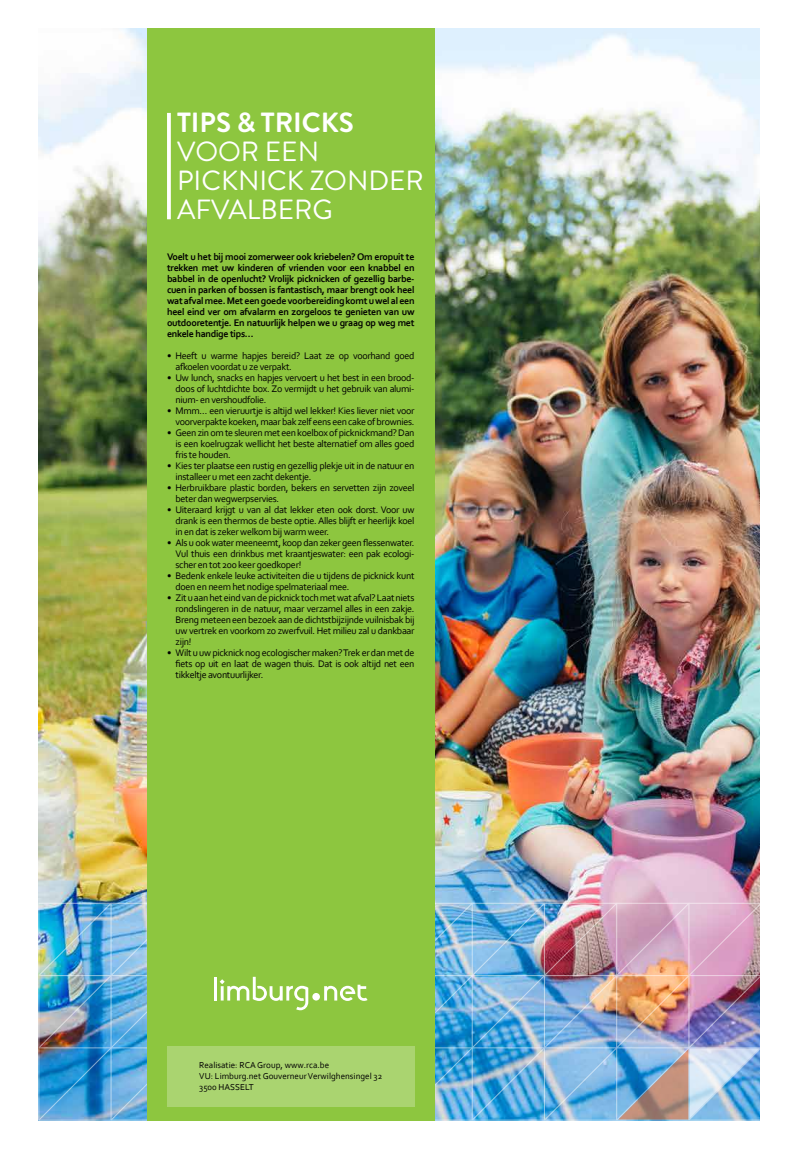
<style>
.page{position:relative;width:800px;height:1149px;background:#fff}
.page>*{position:absolute;margin:0;border:0;box-sizing:border-box;transform-origin:0 0}
.t1{font:27.7px/28.7px "Brandon Grotesque";color:#fff}
.t2{font:700 27.7px "Brandon Grotesque";color:#fff}
.t3{font:10px/11px "Corbel";letter-spacing:-.03em;color:#000;text-align:justify}
.t4{font:700 10px/11px "Corbel";letter-spacing:-.03em;color:#000;text-align:justify}
.t5{font:9px/11px "Corbel";color:#000}
</style>
<div class="page">
<img style="left:38px;top:28px;width:721px;height:874px">
<div style="left:147px;top:28px;width:287px;height:1092px;background:#8dc63f"></div>
<svg style="left:167px;top:113px;width:4px;height:106px"></svg>
<img style="left:38px;top:902px;width:722px;height:218px">
<div style="left:312px;top:992px;width:8px;height:8px;background:#fff;border-radius:50%"></div>
<h1 class="t2" style="left:177px;top:103px;width:176px">TIPS &amp; TRICKS</h1>
<h1 class="t1" style="left:177px;top:137px;width:248px">VOOR EE N<br>PICKNICK ZONDER<br>AFVALBE RG</h1>
<p class="t4" style="left:167px;top:250px;width:249px">Voelt u het bij mooi zomerweer ook kriebelen? Om eropuit te trekken met uw kinderen of vrienden voor een knabbel en babbel in de openlucht? Vrolijk picknicken of gezellig barbe&shy;cuen in parken of bossen is fantastisch, maar brengt ook heel wat afval mee. Met een goede voorbereiding komt u wel al een heel eind ver om afvalarm en zorgeloos te genieten van uw outdooretentje. En natuurlijk helpen we u graag op weg met enkele handige tips…</p>
<p class="t3" style="left:175px;top:349px;width:240px;text-indent:-8px">• Heeft u warme hapjes bereid? Laat ze op voorhand goed afkoelen voordat u ze verpakt.</p>
<p class="t3" style="left:175px;top:371px;width:240px;text-indent:-8px">• Uw lunch, snacks en hapjes vervoert u het best in een brood&shy;doos of luchtdichte box. Zo vermijdt u het gebruik van alumi&shy;nium- en vershoudfolie.</p>
<p class="t3" style="left:167px;top:404px;width:249px;text-align:right">• Mmm… een vieruurtje is altijd wel lekker! Kies liever niet voor voorverpakte koeken, maar bak zelf eens een cake of brownies.</p>
<p class="t3" style="left:175px;top:426px;width:240px;text-indent:-8px">• Geen zin om te sleuren met een koelbox of picknickmand? Dan is een koelrugzak wellicht het beste alternatief om alles goed fris te houden.</p>
<p class="t3" style="left:175px;top:459px;width:240px;text-indent:-8px">• Kies ter plaatse een rustig en gezellig plekje uit in de natuur en installeer u met een zacht dekentje.</p>
<p class="t3" style="left:175px;top:481px;width:240px;text-indent:-8px">• Herbruikbare plastic borden, bekers en servetten zijn zoveel beter dan wegwerpservies.</p>
<p class="t3" style="left:175px;top:503px;width:240px;text-indent:-8px">• Uiteraard krijgt u van al dat lekker eten ook dorst. Voor uw drank is een thermos de beste optie. Alles blijft er heerlijk koel in en dat is zeker welkom bij warm weer.</p>
<p class="t3" style="left:175px;top:536px;width:240px;text-indent:-8px">• Als u ook water meeneemt, koop dan zeker geen flessenwater.<br>Vul thuis een drinkbus met kraantjeswater: een pak ecologi&shy;scher en tot 200 keer goedkoper!</p>
<p class="t3" style="left:175px;top:569px;width:240px;text-indent:-8px">• Bedenk enkele leuke activiteiten die u tijdens de picknick kunt doen en neem het nodige spelmateriaal mee.</p>
<p class="t3" style="left:175px;top:591px;width:240px;text-indent:-8px">• Zit u aan het eind van de picknick toch met wat afval? Laat niets rondslingeren in de natuur, maar verzamel alles in een zakje.<br>Breng meteen een bezoek aan de dichtstbijzijnde vuilnisbak bij uw vertrek en voorkom zo zwerfvuil. Het milieu zal u dankbaar zijn!</p>
<p class="t3" style="left:175px;top:646px;width:240px;text-indent:-8px">• Wilt u uw picknick nog ecologischer maken? Trek er dan met de fiets op uit en laat de wagen thuis. Dat is ook altijd net een tikkeltje avontuurlijker.</p>
<p class="t5" style="left:199px;top:1058px;width:184px">Realisatie: RCA Group, www.rca.be<br>VU: Limburg.net Gouverneur Verwilghensingel 32<br>3500 HASSELT</p>
</div>
